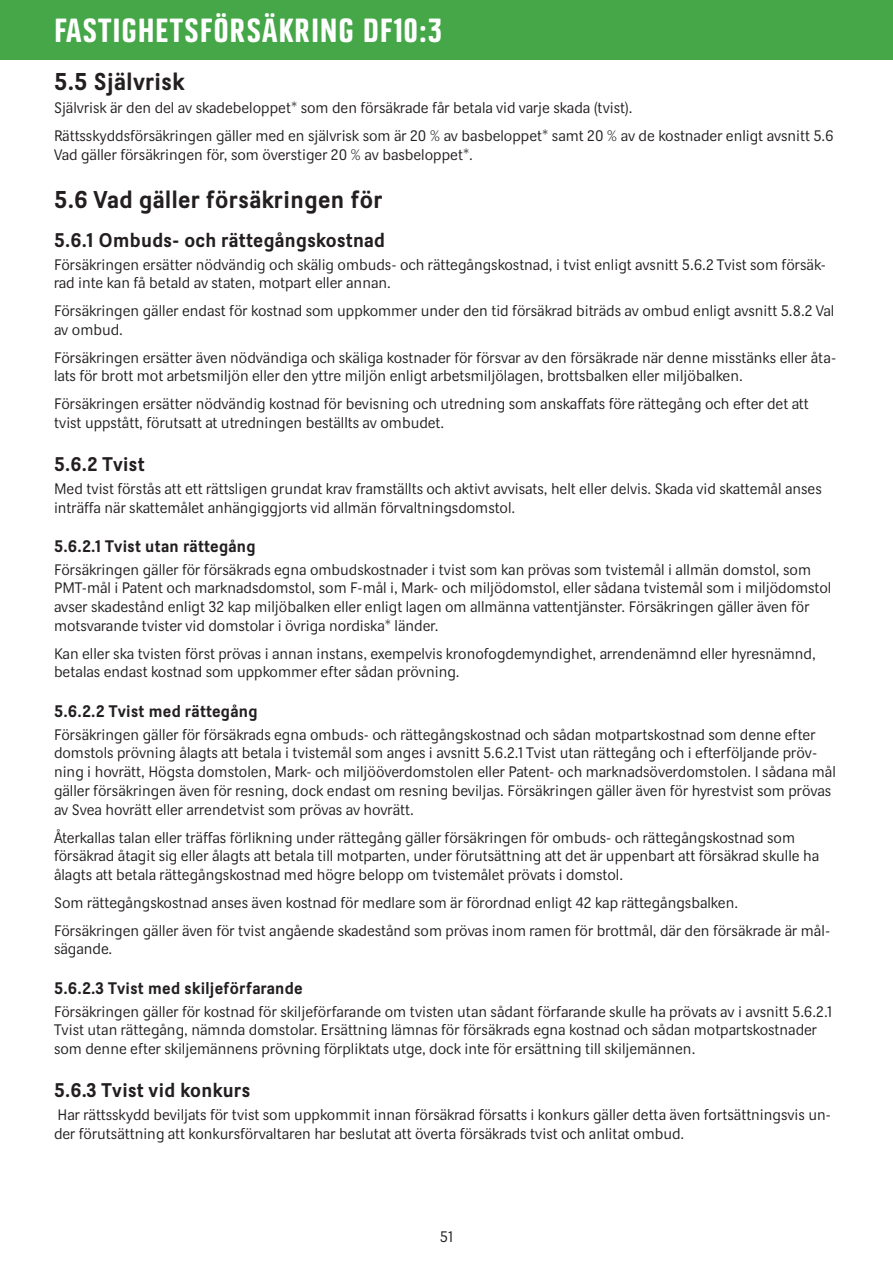
<style>
.page{position:relative;width:893px;height:1263px;background:#fff}
.page>*{position:absolute;margin:0;border:0;box-sizing:border-box;transform-origin:0 0}
.t1{font:33px "Dina Headline";letter-spacing:.02em;color:#fff}
.Villkor_rubrik_2{font:700 24px "Dina";letter-spacing:.02em;color:#231f20}
.Villkor_rubrik_3{font:700 19.5px "Dina";letter-spacing:.02em;color:#231f20}
.Villkor_rubrik_4{font:700 16.5px "Dina";letter-spacing:.02em;color:#231f20}
.Villkor_text_2{font:15px/18.8px "Dina";color:#231f20}
</style>
<div class="page">
<div style="left:0;top:0;width:893px;height:60px;background:#45a748"></div>
<h1 class="t1" style="left:54px;top:12px;width:390px">FASTIGHETSFÖRSÄKRING DF10:3</h1>
<p class="Villkor_rubrik_2" style="left:54px;top:67px;width:132px">5.5 Självrisk</p>
<p class="Villkor_text_2" style="left:54px;top:99px;width:580px">Självrisk är den del av skadebeloppet* som den försäkrade får betala vid varje skada (tvist).</p>
<p class="Villkor_text_2" style="left:54px;top:126px;width:781px">Rättsskyddsförsäkringen gäller med en självrisk som är 20 % av basbeloppet* samt 20 % av de kostnader enligt avsnitt 5.6<br>Vad gäller försäkringen för, som överstiger 20 % av basbeloppet*.</p>
<p class="Villkor_rubrik_2" style="left:54px;top:185px;width:330px">5.6 Vad gäller försäkringen för</p>
<p class="Villkor_rubrik_3" style="left:54px;top:228px;width:332px">5.6.1 Ombuds- och rättegångskostnad</p>
<p class="Villkor_text_2" style="left:54px;top:255px;width:773px">Försäkringen ersätter nödvändig och skälig ombuds- och rättegångskostnad, i tvist enligt avsnitt 5.6.2 Tvist som försäk&shy;rad inte kan få betald av staten, motpart eller annan.</p>
<p class="Villkor_text_2" style="left:54px;top:301px;width:782px">Försäkringen gäller endast för kostnad som uppkommer under den tid försäkrad biträds av ombud enligt avsnitt 5.8.2 Val av ombud.</p>
<p class="Villkor_text_2" style="left:54px;top:348px;width:784px">Försäkringen ersätter även nödvändiga och skäliga kostnader för försvar av den försäkrade när denne misstänks eller åta&shy;lats för brott mot arbetsmiljön eller den yttre miljön enligt arbetsmiljölagen, brottsbalken eller miljöbalken.</p>
<p class="Villkor_text_2" style="left:54px;top:394px;width:756px">Försäkringen ersätter nödvändig kostnad för bevisning och utredning som anskaffats före rättegång och efter det att tvist uppstått, förutsatt at utredningen beställts av ombudet.</p>
<p class="Villkor_rubrik_3" style="left:54px;top:452px;width:92px">5.6.2 Tvist</p>
<p class="Villkor_text_2" style="left:54px;top:479px;width:769px">Med tvist förstås att ett rättsligen grundat krav framställts och aktivt avvisats, helt eller delvis. Skada vid skattemål anses inträffa när skattemålet anhängiggjorts vid allmän förvaltningsdomstol.</p>
<p class="Villkor_rubrik_4" style="left:54px;top:536px;width:203px">5.6.2.1 Tvist utan rättegång</p>
<p class="Villkor_text_2" style="left:54px;top:560px;width:779px">Försäkringen gäller för försäkrads egna ombudskostnader i tvist som kan prövas som tvistemål i allmän domstol, som PMT-mål i Patent och marknadsdomstol, som F-mål i, Mark- och miljödomstol, eller sådana tvistemål som i miljödomstol avser skadestånd enligt 32 kap miljöbalken eller enligt lagen om allmänna vattentjänster. Försäkringen gäller även för motsvarande tvister vid domstolar i övriga nordiska* länder.</p>
<p class="Villkor_text_2" style="left:54px;top:644px;width:763px">Kan eller ska tvisten först prövas i annan instans, exempelvis kronofogdemyndighet, arrendenämnd eller hyresnämnd, betalas endast kostnad som uppkommer efter sådan prövning.</p>
<p class="Villkor_rubrik_4" style="left:54px;top:701px;width:205px">5.6.2.2 Tvist med rättegång</p>
<p class="Villkor_text_2" style="left:54px;top:725px;width:783px">Försäkringen gäller för försäkrads egna ombuds- och rättegångskostnad och sådan motpartskostnad som denne efter domstols prövning ålagts att betala i tvistemål som anges i avsnitt 5.6.2.1 Tvist utan rättegång och i efterföljande pröv&shy;ning i hovrätt, Högsta domstolen, Mark- och miljööverdomstolen eller Patent- och marknadsöverdomstolen. I sådana mål gäller försäkringen även för resning, dock endast om resning beviljas. Försäkringen gäller även för hyrestvist som prövas av Svea hovrätt eller arrendetvist som prövas av hovrätt.</p>
<p class="Villkor_text_2" style="left:54px;top:828px;width:767px">Återkallas talan eller träffas förlikning under rättegång gäller försäkringen för ombuds- och rättegångskostnad som försäkrad åtagit sig eller ålagts att betala till motparten, under förutsättning att det är uppenbart att försäkrad skulle ha ålagts att betala rättegångskostnad med högre belopp om tvistemålet prövats i domstol.</p>
<p class="Villkor_text_2" style="left:54px;top:893px;width:686px">Som rättegångskostnad anses även kostnad för medlare som är förordnad enligt 42 kap rättegångsbalken.</p>
<p class="Villkor_text_2" style="left:54px;top:921px;width:778px">Försäkringen gäller även för tvist angående skadestånd som prövas inom ramen för brottmål, där den försäkrade är mål&shy;sägande.</p>
<p class="Villkor_rubrik_4" style="left:54px;top:978px;width:250px">5.6.2.3 Tvist med skiljeförfarande</p>
<p class="Villkor_text_2" style="left:54px;top:1002px;width:780px">Försäkringen gäller för kostnad för skiljeförfarande om tvisten utan sådant förfarande skulle ha prövats av i avsnitt 5.6.2.1<br>Tvist utan rättegång, nämnda domstolar. Ersättning lämnas för försäkrads egna kostnad och sådan motpartskostnader som denne efter skiljemännens prövning förpliktats utge, dock inte för ersättning till skiljemännen.</p>
<p class="Villkor_rubrik_3" style="left:54px;top:1079px;width:198px">5.6.3 Tvist vid konkurs</p>
<p class="Villkor_text_2" style="left:54px;top:1105px;width:779px">Har rättsskydd beviljats för tvist som uppkommit innan försäkrad försatts i konkurs gäller detta även fortsättningsvis un&shy;der förutsättning att konkursförvaltaren har beslutat att överta försäkrads tvist och anlitat ombud.</p>
<p class="Villkor_text_2" style="left:440px;top:1227px;width:15px">51</p>
</div>
